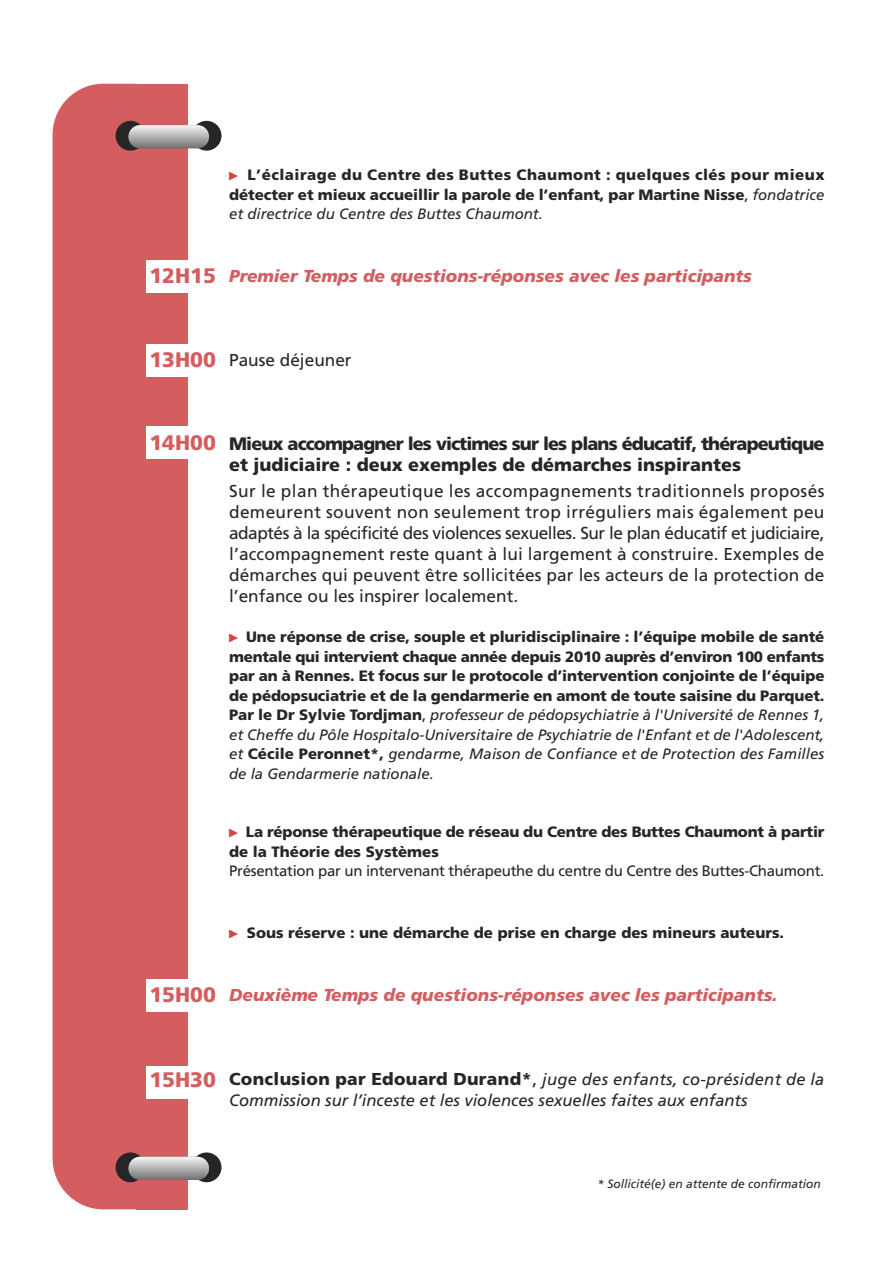
<style>
.page{position:relative;width:893px;height:1263px;background:#fff}
.page>*{position:absolute;margin:0;border:0;box-sizing:border-box;transform-origin:0 0}
.t1{font:900 21px "Frutiger";color:#d35d5f}
.t2{font:900 18px/21px "Frutiger";letter-spacing:-.05em;color:#272627}
.t3{font:17.25px/21px "Frutiger";color:#272627;text-align:justify}
.t4{font:italic 900 17.25px "Frutiger";color:#d35d5f}
.t5{font:italic 16.5px/21px "Frutiger";color:#272627}
.t6{font:900 15px/19.5px "Frutiger";letter-spacing:-.005em;color:#272627;text-align:justify}
.t7{font:15px "Frutiger";letter-spacing:-.02em;color:#272627}
.t8{font:italic 12px "Frutiger";color:#272627}
.s1{font-family:"Menlo";font-weight:700;font-style:italic;color:#d04744}
.s2{font-weight:400}
.s3{font-weight:400;font-style:italic}
.s4{font-weight:900;font-style:normal;font-size:17.25px}
.s5{font-style:normal;font-size:17.25px}
</style>
<div class="page">
<div style="left:136px;top:84px;width:52px;height:1125px;background:#d35d5f"></div>
<div style="left:53px;top:84px;width:131px;height:1125px;background:#d35d5f;border-radius:51px"></div>
<div style="left:116px;top:121px;width:29px;height:30px;background:#272627;border-radius:50%"></div>
<div style="left:192px;top:121px;width:29px;height:30px;background:#272627;border-radius:50%"></div>
<svg style="left:128px;top:125px;width:81px;height:23px;background:#b2b2b2"></svg>
<div style="left:116px;top:1152px;width:29px;height:30px;background:#272627;border-radius:50%"></div>
<div style="left:192px;top:1152px;width:29px;height:30px;background:#272627;border-radius:50%"></div>
<svg style="left:128px;top:1157px;width:81px;height:23px;background:#b1b1b1"></svg>
<div style="left:146px;top:260px;width:72px;height:32px;background:#fff"></div>
<div style="left:146px;top:344px;width:72px;height:32px;background:#fff"></div>
<div style="left:146px;top:426px;width:72px;height:33px;background:#fff"></div>
<div style="left:146px;top:979px;width:72px;height:32px;background:#fff"></div>
<div style="left:146px;top:1066px;width:72px;height:32px;background:#fff"></div>
<p class="t6" style="left:229px;top:167px;width:597px"><span class="s1">▶</span> L’éclairage du Centre des Buttes Chaumont : quelques clés pour mieux détecter et mieux accueillir la parole de l’enfant, par Martine Nisse<span class="s2">,</span> <span class="s3">fondatrice et directrice du Centre des Buttes Chaumont.</span></p>
<h1 class="t1" style="left:149px;top:267px;width:68px">12H15</h1>
<p class="t4" style="left:229px;top:269px;width:524px">Premier Temps de questions-réponses avec les participants</p>
<h1 class="t1" style="left:149px;top:351px;width:68px">13H00</h1>
<p class="t3" style="left:229px;top:351px;width:124px">Pause déjeuner</p>
<h1 class="t1" style="left:149px;top:434px;width:68px">14H00</h1>
<p class="t2" style="left:229px;top:435px;width:597px">Mieux accompagner les victimes sur les plans éducatif, thérapeutique et judiciaire : deux exemples de démarches inspirantes</p>
<p class="t3" style="left:229px;top:481px;width:597px">Sur le plan thérapeutique les accompagnements traditionnels proposés demeurent souvent non seulement trop irréguliers mais également peu adaptés à la spécificité des violences sexuelles. Sur le plan éducatif et judiciaire, l’accompagnement reste quant à lui largement à construire. Exemples de démarches qui peuvent être sollicitées par les acteurs de la protection de l’enfance ou les inspirer localement.</p>
<p class="t6" style="left:229px;top:628px;width:597px"><span class="s1">▶</span> Une réponse de crise, souple et pluridisciplinaire : l’équipe mobile de santé mentale qui intervient chaque année depuis 2010 auprès d’environ 100 enfants par an à Rennes. Et focus sur le protocole d’intervention conjointe de l’équipe de pédopsuciatrie et de la gendarmerie en amont de toute saisine du Parquet.<br>Par le Dr Sylvie Tordjman<span class="s2">,</span> <span class="s3">professeur de pédopsychiatrie à l'Université de Rennes 1, et Cheffe du Pôle Hospitalo-Universitaire de Psychiatrie de l'Enfant et de l'Adolescent, et</span> Cécile Peronnet*, <span class="s3">gendarme, Maison de Confiance et de Protection des Familles de la Gendarmerie nationale.</span></p>
<p class="t6" style="left:229px;top:823px;width:597px"><span class="s1">▶</span> La réponse thérapeutique de réseau du Centre des Buttes Chaumont à partir de la Théorie des Systèmes</p>
<p class="t7" style="left:229px;top:865px;width:597px">Présentation par un intervenant thérapeuthe du centre du Centre des Buttes-Chaumont.</p>
<p class="t6" style="left:229px;top:924px;width:557px"><span class="s1">▶</span> Sous réserve : une démarche de prise en charge des mineurs auteurs.</p>
<h1 class="t1" style="left:149px;top:986px;width:68px">15H00</h1>
<p class="t4" style="left:229px;top:988px;width:550px">Deuxième Temps de questions-réponses avec les participants.</p>
<h1 class="t1" style="left:149px;top:1071px;width:68px">15H30</h1>
<p class="t5" style="left:229px;top:1070px;width:597px"><span class="s4">Conclusion par Edouard Durand*</span><span class="s5">,</span> juge des enfants, co-président de la<br>Commission sur l’inceste et les violences sexuelles faites aux enfants</p>
<p class="t8" style="left:598px;top:1179px;width:225px">* Sollicité(e) en attente de confirmation</p>
</div>
